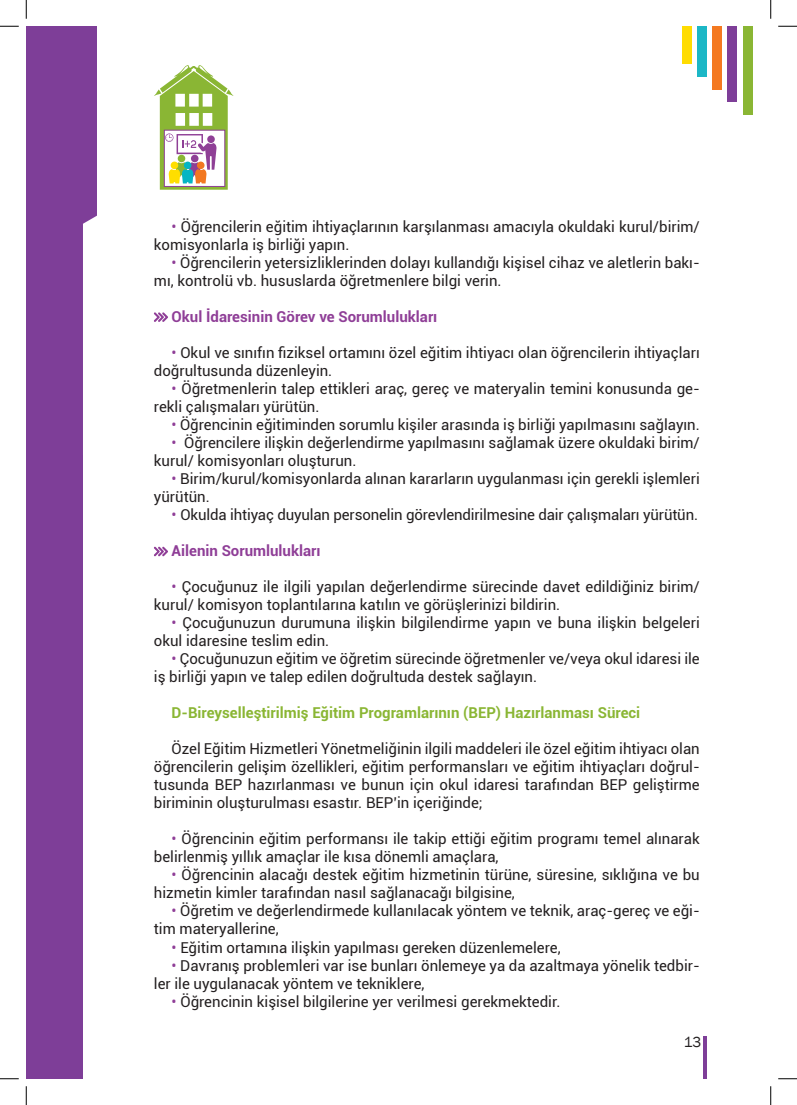
<style>
.page{position:relative;width:797px;height:1105px;background:#fff}
.page>*{position:absolute;margin:0;border:0;box-sizing:border-box;transform-origin:0 0}
.t1{font:15px/18px "Roboto";color:#231f20}
.t2{font:700 15px "Roboto";color:#8ab634}
.t3{font:700 15px "Roboto";color:#8f3e97}
.t4{font:15px "Franklin Gothic";color:#231f20}
.s1{color:#8f3e97}
</style>
<div class="page">
<svg style="left:154px;top:312px;width:14px;height:10px"></svg>
<svg style="left:154px;top:547px;width:14px;height:9px"></svg>
<div style="left:26px;top:26px;width:71px;height:1053px;background:#7e3e98"></div>
<div style="left:743px;top:26px;width:9px;height:89px;background:#8ab634"></div>
<div style="left:727px;top:26px;width:10px;height:76px;background:#7e3e98"></div>
<div style="left:712px;top:26px;width:10px;height:64px;background:#f47921"></div>
<div style="left:697px;top:26px;width:9px;height:51px;background:#1cb7c6"></div>
<div style="left:682px;top:26px;width:9px;height:38px;background:#ffdc01"></div>
<div style="left:83px;top:215px;width:14px;height:218px;background:#fff"></div>
<div style="left:83px;top:433px;width:23px;height:646px;background:#fff"></div>
<svg style="left:154px;top:65px;width:79px;height:125px"></svg>
<div style="left:171px;top:162px;width:7px;height:7px;background:#ffde00;border-radius:50%"></div>
<hr style="left:703px;top:1036px;width:4px;height:43px;background:#7e3e98">
<svg style="left:0;top:25px;width:19px;height:2px"></svg>
<svg style="left:778px;top:25px;width:19px;height:2px"></svg>
<svg style="left:0;top:1078px;width:19px;height:1px"></svg>
<svg style="left:778px;top:1078px;width:19px;height:1px"></svg>
<svg style="left:25px;top:0;width:2px;height:19px"></svg>
<svg style="left:25px;top:1086px;width:2px;height:19px"></svg>
<svg style="left:770px;top:0;width:1px;height:19px"></svg>
<svg style="left:770px;top:1086px;width:1px;height:19px"></svg>
<p class="t1" style="left:154px;top:217px;width:547px;text-indent:18px"><span class="s1">•</span> Öğrencilerin eğitim ihtiyaçlarının karşılanması amacıyla okuldaki kurul/birim/ komisyonlarla iş birliği yapın.</p>
<p class="t1" style="left:154px;top:253px;width:547px;text-indent:18px"><span class="s1">•</span> Öğrencilerin yetersizliklerinden dolayı kullandığı kişisel cihaz ve aletlerin bakı&shy;mı, kontrolü vb. hususlarda öğretmenlere bilgi verin.</p>
<p class="t3" style="left:172px;top:306px;width:267px">Okul İdaresinin Görev ve Sorumlulukları</p>
<p class="t1" style="left:154px;top:343px;width:547px;text-indent:18px"><span class="s1">•</span> Okul ve sınıfın fiziksel ortamını özel eğitim ihtiyacı olan öğrencilerin ihtiyaçları doğrultusunda düzenleyin.</p>
<p class="t1" style="left:154px;top:379px;width:547px;text-indent:18px"><span class="s1">•</span> Öğretmenlerin talep ettikleri araç, gereç ve materyalin temini konusunda ge&shy;rekli çalışmaları yürütün.</p>
<p class="t1" style="left:172px;top:415px;width:529px"><span class="s1">•</span> Öğrencinin eğitiminden sorumlu kişiler arasında iş birliği yapılmasını sağlayın.</p>
<p class="t1" style="left:154px;top:433px;width:547px;text-indent:18px"><span class="s1">•</span> Öğrencilere ilişkin değerlendirme yapılmasını sağlamak üzere okuldaki birim/ kurul/ komisyonları oluşturun.</p>
<p class="t1" style="left:154px;top:469px;width:547px;text-indent:18px"><span class="s1">•</span> Birim/kurul/komisyonlarda alınan kararların uygulanması için gerekli işlemleri yürütün.</p>
<p class="t1" style="left:172px;top:505px;width:528px"><span class="s1">•</span> Okulda ihtiyaç duyulan personelin görevlendirilmesine dair çalışmaları yürütün.</p>
<p class="t3" style="left:172px;top:540px;width:150px">Ailenin Sorumlulukları</p>
<p class="t1" style="left:154px;top:577px;width:547px;text-indent:18px"><span class="s1">•</span> Çocuğunuz ile ilgili yapılan değerlendirme sürecinde davet edildiğiniz birim/ kurul/ komisyon toplantılarına katılın ve görüşlerinizi bildirin.</p>
<p class="t1" style="left:154px;top:613px;width:547px;text-indent:18px"><span class="s1">•</span> Çocuğunuzun durumuna ilişkin bilgilendirme yapın ve buna ilişkin belgeleri okul idaresine teslim edin.</p>
<p class="t1" style="left:154px;top:649px;width:547px;text-indent:18px"><span class="s1">•</span> Çocuğunuzun eğitim ve öğretim sürecinde öğretmenler ve/veya okul idaresi ile iş birliği yapın ve talep edilen doğrultuda destek sağlayın.</p>
<p class="t2" style="left:172px;top:702px;width:470px">D-Bireyselleştirilmiş Eğitim Programlarının (BEP) Hazırlanması Süreci</p>
<p class="t1" style="left:154px;top:739px;width:547px;text-align:justify;text-indent:18px">Özel Eğitim Hizmetleri Yönetmeliğinin ilgili maddeleri ile özel eğitim ihtiyacı olan öğrencilerin gelişim özellikleri, eğitim performansları ve eğitim ihtiyaçları doğrul&shy;tusunda BEP hazırlanması ve bunun için okul idaresi tarafından BEP geliştirme biriminin oluşturulması esastır. BEP’in içeriğinde;</p>
<p class="t1" style="left:154px;top:829px;width:547px;text-indent:18px"><span class="s1">•</span> Öğrencinin eğitim performansı ile takip ettiği eğitim programı temel alınarak belirlenmiş yıllık amaçlar ile kısa dönemli amaçlara,</p>
<p class="t1" style="left:154px;top:865px;width:547px;text-indent:18px"><span class="s1">•</span> Öğrencinin alacağı destek eğitim hizmetinin türüne, süresine, sıklığına ve bu hizmetin kimler tarafından nasıl sağlanacağı bilgisine,</p>
<p class="t1" style="left:154px;top:901px;width:547px;text-indent:18px"><span class="s1">•</span> Öğretim ve değerlendirmede kullanılacak yöntem ve teknik, araç-gereç ve eği&shy;tim materyallerine,</p>
<p class="t1" style="left:172px;top:937px;width:390px"><span class="s1">•</span> Eğitim ortamına ilişkin yapılması gereken düzenlemelere,</p>
<p class="t1" style="left:154px;top:955px;width:547px;text-indent:18px"><span class="s1">•</span> Davranış problemleri var ise bunları önlemeye ya da azaltmaya yönelik tedbir&shy;ler ile uygulanacak yöntem ve tekniklere,</p>
<p class="t1" style="left:172px;top:991px;width:390px"><span class="s1">•</span> Öğrencinin kişisel bilgilerine yer verilmesi gerekmektedir.</p>
<p class="t4" style="left:683px;top:1033px;width:19px">13</p>
</div>
